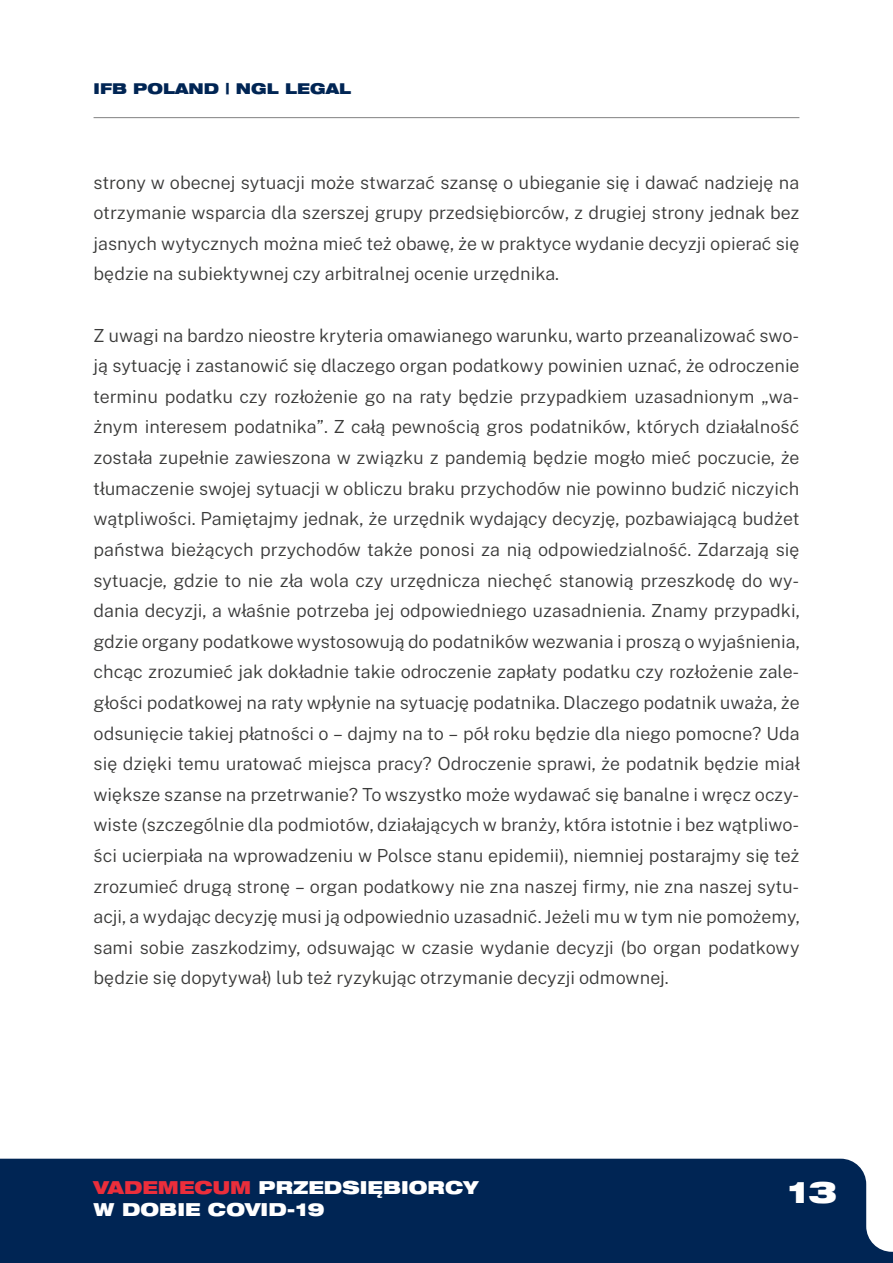
<style>
.page{position:relative;width:893px;height:1263px;background:#fff}
.page>*{position:absolute;margin:0;border:0;box-sizing:border-box;transform-origin:0 0}
.t1{font:900 expanded 30px "Helvetica Neue LT Pro";color:#fff}
.t2{font:300 18px/30.6px "Public Sans";color:#3a3a39;text-align:justify}
.t3{font:900 expanded 18px/21.6px "Helvetica Neue LT Pro";letter-spacing:.005em;color:#fff}
.t4{font:900 expanded 15px "Helvetica Neue LT Pro";letter-spacing:.005em;color:#002554}
.s1{color:#eb2e3b}
</style>
<div class="page">
<div style="left:0;top:1159px;width:893px;height:104px;background:#002554"></div>
<hr style="left:94px;top:117px;width:705px;height:1px;background:#000">
<p class="t4" style="left:94px;top:78px;width:259px">IFB POLAND | NGL LEGAL</p>
<p class="t2" style="left:94px;top:167px;width:708px">strony w obecnej sytuacji może stwarzać szansę o ubieganie się i dawać nadzieję na otrzymanie wsparcia dla szerszej grupy przedsiębiorców, z drugiej strony jednak bez jasnych wytycznych można mieć też obawę, że w praktyce wydanie decyzji opierać się będzie na subiektywnej czy arbitralnej ocenie urzędnika.</p>
<p class="t2" style="left:94px;top:320px;width:708px">Z uwagi na bardzo nieostre kryteria omawianego warunku, warto przeanalizować swo&shy;ją sytuację i zastanowić się dlaczego organ podatkowy powinien uznać, że odroczenie terminu podatku czy rozłożenie go na raty będzie przypadkiem uzasadnionym „wa&shy;żnym interesem podatnika”. Z całą pewnością gros podatników, których działalność została zupełnie zawieszona w związku z pandemią będzie mogło mieć poczucie, że tłumaczenie swojej sytuacji w obliczu braku przychodów nie powinno budzić niczyich wątpliwości. Pamiętajmy jednak, że urzędnik wydający decyzję, pozbawiającą budżet państwa bieżących przychodów także ponosi za nią odpowiedzialność. Zdarzają się sytuacje, gdzie to nie zła wola czy urzędnicza niechęć stanowią przeszkodę do wy&shy;dania decyzji, a właśnie potrzeba jej odpowiedniego uzasadnienia. Znamy przypadki, gdzie organy podatkowe wystosowują do podatników wezwania i proszą o wyjaśnienia, chcąc zrozumieć jak dokładnie takie odroczenie zapłaty podatku czy rozłożenie zale&shy;głości podatkowej na raty wpłynie na sytuację podatnika. Dlaczego podatnik uważa, że odsunięcie takiej płatności o – dajmy na to – pół roku będzie dla niego pomocne? Uda się dzięki temu uratować miejsca pracy? Odroczenie sprawi, że podatnik będzie miał większe szanse na przetrwanie? To wszystko może wydawać się banalne i wręcz oczy&shy;wiste (szczególnie dla podmiotów, działających w branży, która istotnie i bez wątpliwo&shy;ści ucierpiała na wprowadzeniu w Polsce stanu epidemii), niemniej postarajmy się też zrozumieć drugą stronę – organ podatkowy nie zna naszej firmy, nie zna naszej sytu&shy;acji, a wydając decyzję musi ją odpowiednio uzasadnić. Jeżeli mu w tym nie pomożemy, sami sobie zaszkodzimy, odsuwając w czasie wydanie decyzji (bo organ podatkowy będzie się dopytywał) lub też ryzykując otrzymanie decyzji odmownej.</p>
<p class="t3" style="left:94px;top:1176px;width:386px"><span class="s1">VADEMECUM</span> PRZEDSIĘBIORCY<br>W DOBIE COVID-19</p>
<h1 class="t1" style="left:788px;top:1172px;width:51px">13</h1>
</div>
